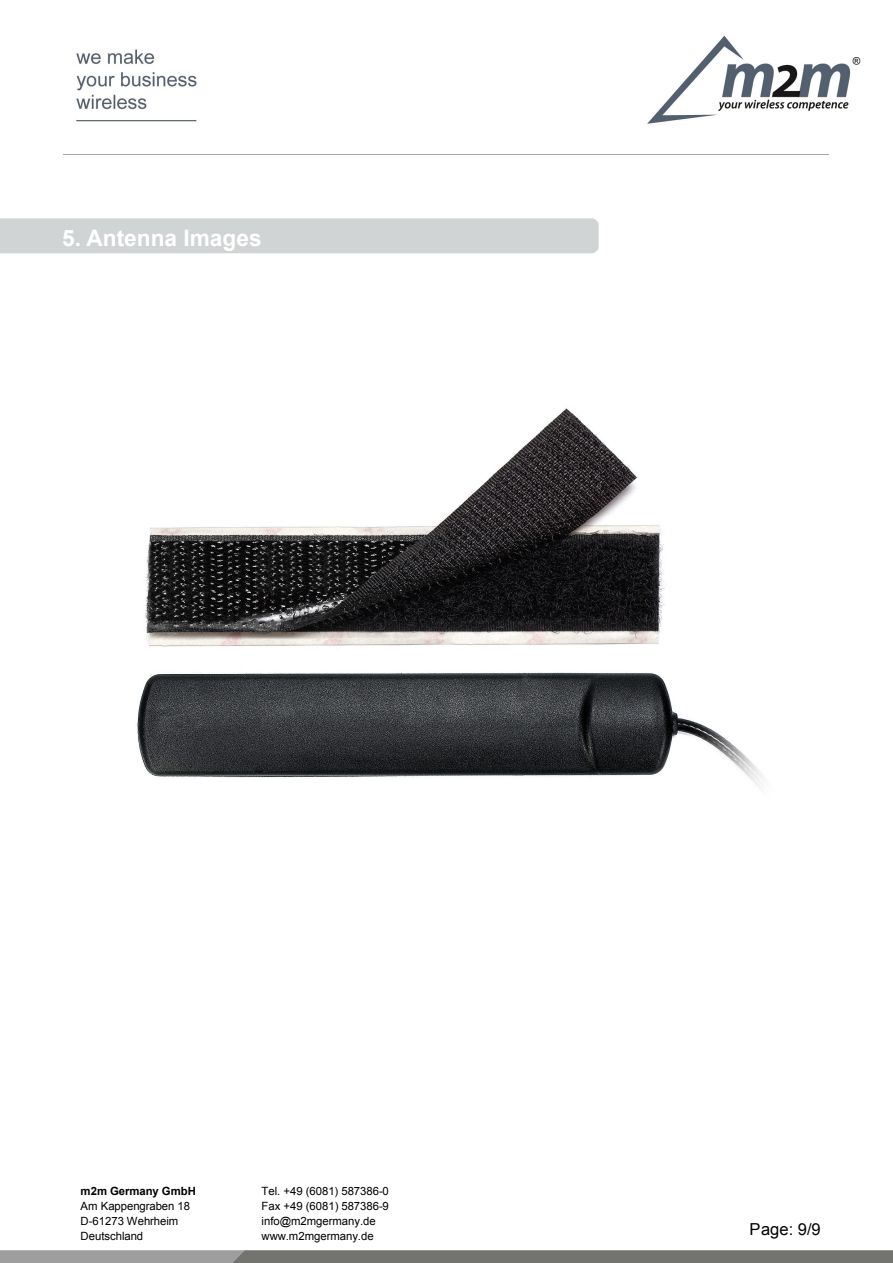
<style>
.page{position:relative;width:893px;height:1263px;background:#fff}
.page>*{position:absolute;margin:0;border:0;box-sizing:border-box;transform-origin:0 0}
.t1{font:700 22.65px "Arial";color:#fff}
.t2{font:16.5px "Arial";color:#000}
.t3{font:11.4px/15px "Arial";color:#000}
.t4{font:700 11.4px "Arial";color:#000}
</style>
<div class="page">
<img style="left:137px;top:408px;width:626px;height:378px">
<svg style="left:0;top:1250px;width:893px;height:13px;background:#80807e"></svg>
<hr style="left:64px;top:154px;width:765px;height:1px;background:#a8a8a8">
<div style="left:0;top:218px;width:599px;height:35px;background:#d1d4d4"></div>
<img style="left:76px;top:35px;width:785px;height:89px">
<h1 class="t1" style="left:62px;top:230px;width:201px">5. Antenna Images</h1>
<p class="t4" style="left:81px;top:1184px;width:117px">m2m Germany GmbH</p>
<p class="t3" style="left:81px;top:1198px;width:111px">Am Kappengraben 18<br>D-61273 Wehrheim<br>Deutschland</p>
<p class="t3" style="left:262px;top:1183px;width:129px">Tel. +49 (6081) 587386-0<br>Fax +49 (6081) 587386-9 info@m2mgermany.de www.m2mgermany.de</p>
<h2 class="t2" style="left:749px;top:1223px;width:73px">Page: 9/9</h2>
</div>
